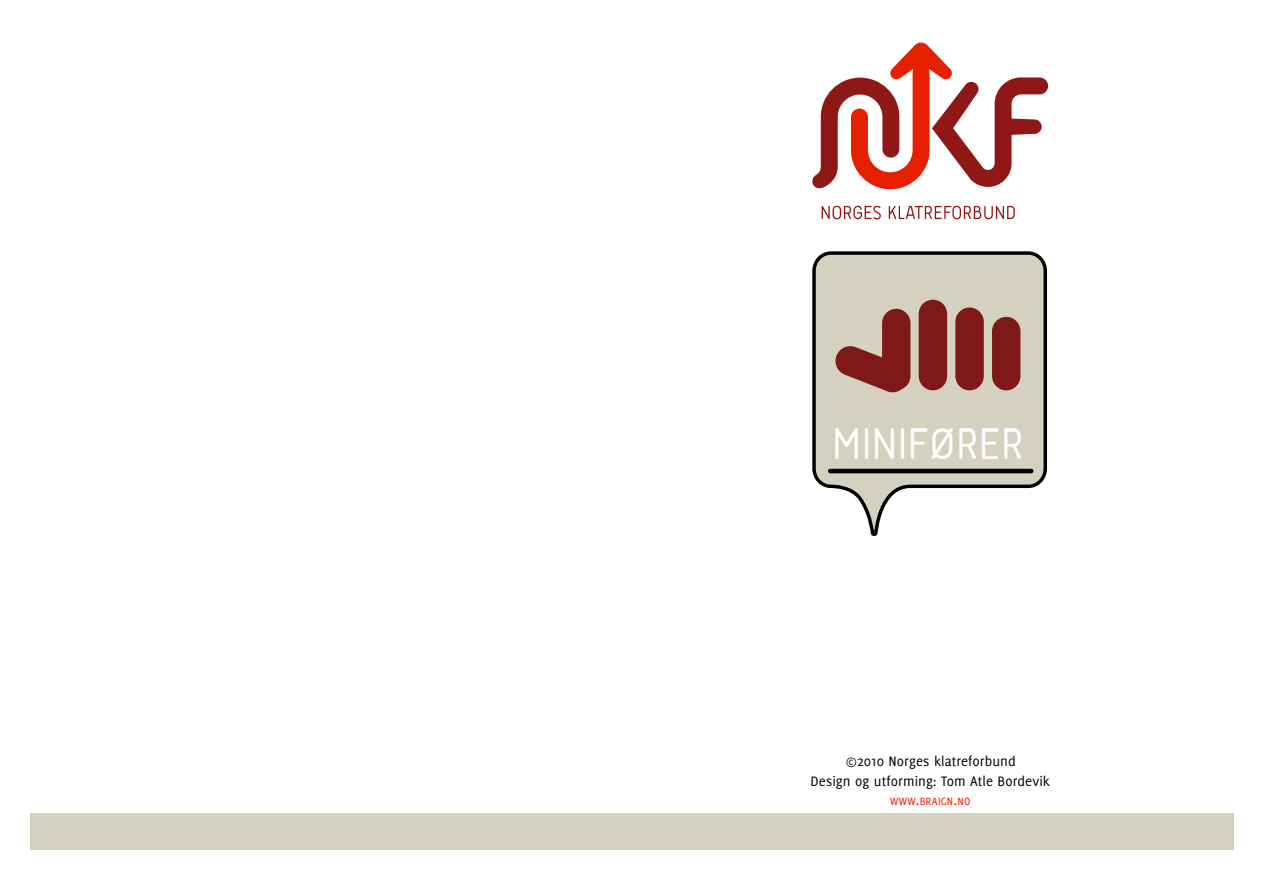
<style>
.page{position:relative;width:1263px;height:893px;background:#fff}
.page>*{position:absolute;margin:0;border:0;box-sizing:border-box;transform-origin:0 0}
.t1{font:45.9px "Kit Shiny Rounded";color:#fff}
.t2{font:15px "Delicious";letter-spacing:.005em;color:#000}
.t3{font:11.55px "Delicious";letter-spacing:.01em;color:#e71f01}
.s1{font-size:16.5px}
</style>
<div class="page">
<div style="left:30px;top:813px;width:1203px;height:37px;background:#d5d1c0"></div>
<svg style="left:812px;top:43px;width:236px;height:146px"></svg>
<svg style="left:821px;top:206px;width:60px;height:13px"></svg>
<svg style="left:889px;top:206px;width:126px;height:13px"></svg>
<svg style="left:812px;top:251px;width:235px;height:285px;fill:#d5d1c0"></svg>
<hr style="left:830px;top:469px;width:201px;height:4px;background:#000">
<svg style="left:833px;top:309px;width:77px;height:83px;background:#a46b62"></svg>
<div style="left:919px;top:300px;width:28px;height:90px;background:#7e1917;border-radius:14px"></div>
<div style="left:955px;top:307px;width:29px;height:83px;background:#7e1917;border-radius:14px"></div>
<div style="left:992px;top:317px;width:28px;height:73px;background:#7e1917;border-radius:14px"></div>
<p class="t1" style="left:835px;top:421px;width:193px">MINIFØRER</p>
<p class="t2" style="left:845px;top:753px;width:173px">©2010 Norges klatreforbund</p>
<p class="t2" style="left:810px;top:773px;width:241px">Design og utforming: Tom Atle Bordevik</p>
<p class="t3" style="left:890px;top:795px;width:82px">WWW<span class="s1">.</span>BRAIGN<span class="s1">.</span>NO</p>
</div>
